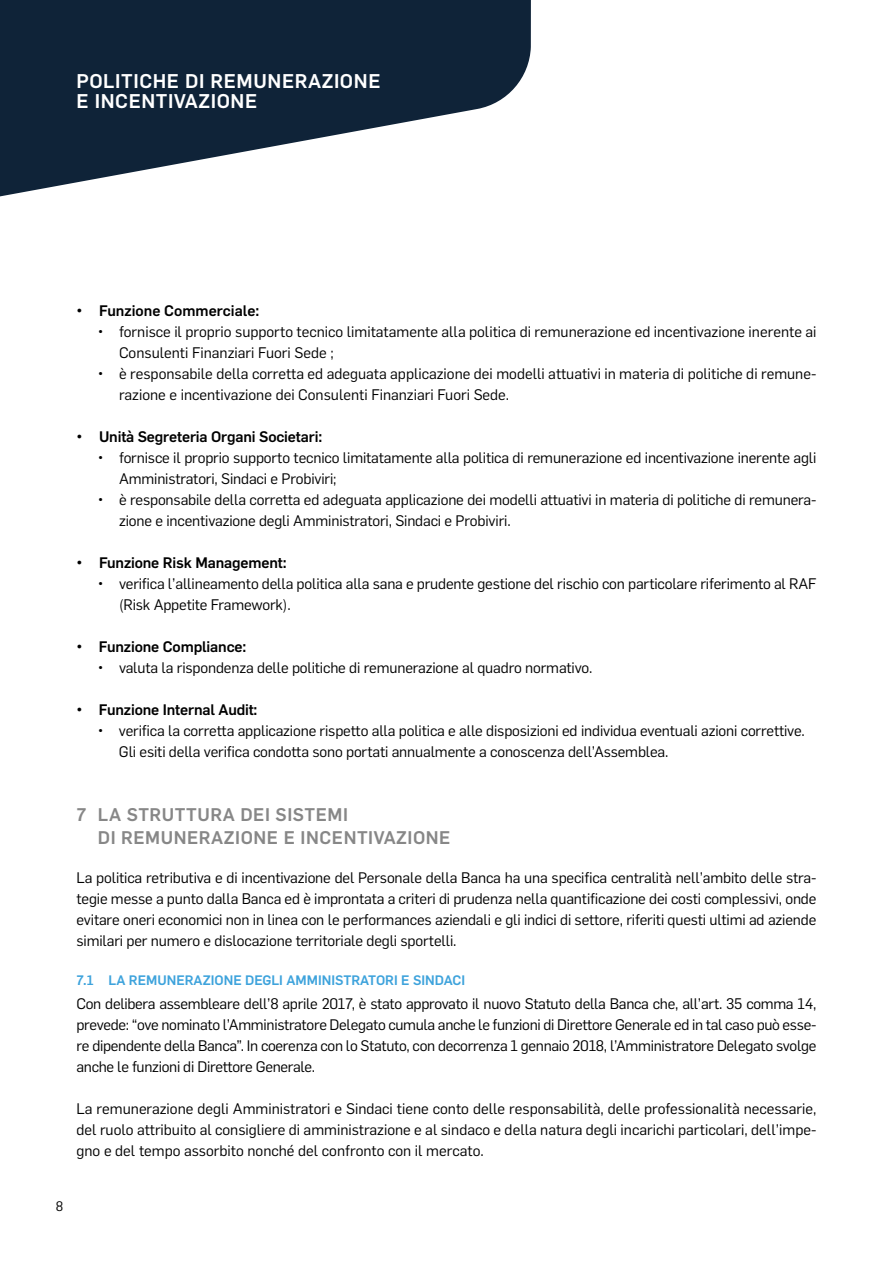
<style>
.page{position:relative;width:893px;height:1263px;background:#fff}
.page>*{position:absolute;margin:0;border:0;box-sizing:border-box;transform-origin:0 0}
.t1{font:500 19.5px/19.5px "Flama";letter-spacing:.03em;color:#fff}
.t2{font:500 18px/22.5px "Flama";letter-spacing:.03em;color:#878787}
.t3{font:15px/21px "Flama";letter-spacing:-.01em;color:#000}
.t4{font:500 15px "Flama";letter-spacing:-.01em;color:#000}
.t5{font:500 13.5px "Flama";color:#3ea3dc}
.t6{font:13.5px "Flama";color:#000}
</style>
<div class="page">
<svg style="left:0;top:0;width:531px;height:197px;fill:#0f2338"></svg>
<h1 class="t1" style="left:77px;top:70px;width:306px">POLITICHE DI REMUNERAZIONE<br>E INCENTIVAZIONE</h1>
<p class="t4" style="left:77px;top:299px;width:184px">• Funzione Commerciale:</p>
<p class="t3" style="left:119px;top:320px;width:699px;text-indent:-21px">• fornisce il proprio supporto tecnico limitatamente alla politica di remunerazione ed incentivazione inerente ai<br>Consulenti Finanziari Fuori Sede ;</p>
<p class="t3" style="left:119px;top:362px;width:699px;text-indent:-21px">• è responsabile della corretta ed adeguata applicazione dei modelli attuativi in materia di politiche di remune&shy;razione e incentivazione dei Consulenti Finanziari Fuori Sede.</p>
<p class="t4" style="left:77px;top:425px;width:247px">• Unità Segreteria Organi Societari:</p>
<p class="t3" style="left:119px;top:446px;width:699px;text-indent:-21px">• fornisce il proprio supporto tecnico limitatamente alla politica di remunerazione ed incentivazione inerente agli<br>Amministratori, Sindaci e Probiviri;</p>
<p class="t3" style="left:119px;top:488px;width:699px;text-indent:-21px">• è responsabile della corretta ed adeguata applicazione dei modelli attuativi in materia di politiche di remunera&shy;zione e incentivazione degli Amministratori, Sindaci e Probiviri.</p>
<p class="t4" style="left:77px;top:551px;width:212px">• Funzione Risk Management:</p>
<p class="t3" style="left:119px;top:572px;width:699px;text-indent:-21px">• verifica l’allineamento della politica alla sana e prudente gestione del rischio con particolare riferimento al RAF (Risk Appetite Framework).</p>
<p class="t4" style="left:76px;top:635px;width:171px">• Funzione Compliance:</p>
<p class="t3" style="left:98px;top:656px;width:496px">• valuta la rispondenza delle politiche di remunerazione al quadro normativo.</p>
<p class="t4" style="left:76px;top:698px;width:183px">• Funzione Internal Audit:</p>
<p class="t3" style="left:119px;top:719px;width:687px;text-indent:-21px">• verifica la corretta applicazione rispetto alla politica e alle disposizioni ed individua eventuali azioni correttive.<br>Gli esiti della verifica condotta sono portati annualmente a conoscenza dell’Assemblea.</p>
<p class="t2" style="left:98px;top:802px;width:354px;text-indent:-21px">7 LA STRUTTURA DEI SISTEMI<br>DI REMUNERAZIONE E INCENTIVAZIONE</p>
<p class="t3" style="left:77px;top:866px;width:741px;text-align:justify">La politica retributiva e di incentivazione del Personale della Banca ha una specifica centralità nell’ambito delle stra&shy;tegie messe a punto dalla Banca ed è improntata a criteri di prudenza nella quantificazione dei costi complessivi, onde evitare oneri economici non in linea con le performances aziendali e gli indici di settore, riferiti questi ultimi ad aziende similari per numero e dislocazione territoriale degli sportelli.</p>
<p class="t5" style="left:77px;top:970px;width:390px">7.1 LA REMUNERAZIONE DEGLI AMMINISTRATORI E SINDACI</p>
<p class="t3" style="left:77px;top:992px;width:741px;text-align:justify">Con delibera assembleare dell’8 aprile 2017, è stato approvato il nuovo Statuto della Banca che, all’art. 35 comma 14, prevede: “ove nominato l’Amministratore Delegato cumula anche le funzioni di Direttore Generale ed in tal caso può esse&shy;re dipendente della Banca”. In coerenza con lo Statuto, con decorrenza 1 gennaio 2018, l’Amministratore Delegato svolge anche le funzioni di Direttore Generale.</p>
<p class="t3" style="left:77px;top:1097px;width:741px;text-align:justify">La remunerazione degli Amministratori e Sindaci tiene conto delle responsabilità, delle professionalità necessarie, del ruolo attribuito al consigliere di amministrazione e al sindaco e della natura degli incarichi particolari, dell’impe&shy;gno e del tempo assorbito nonché del confronto con il mercato.</p>
<p class="t6" style="left:56px;top:1196px;width:9px">8</p>
</div>
